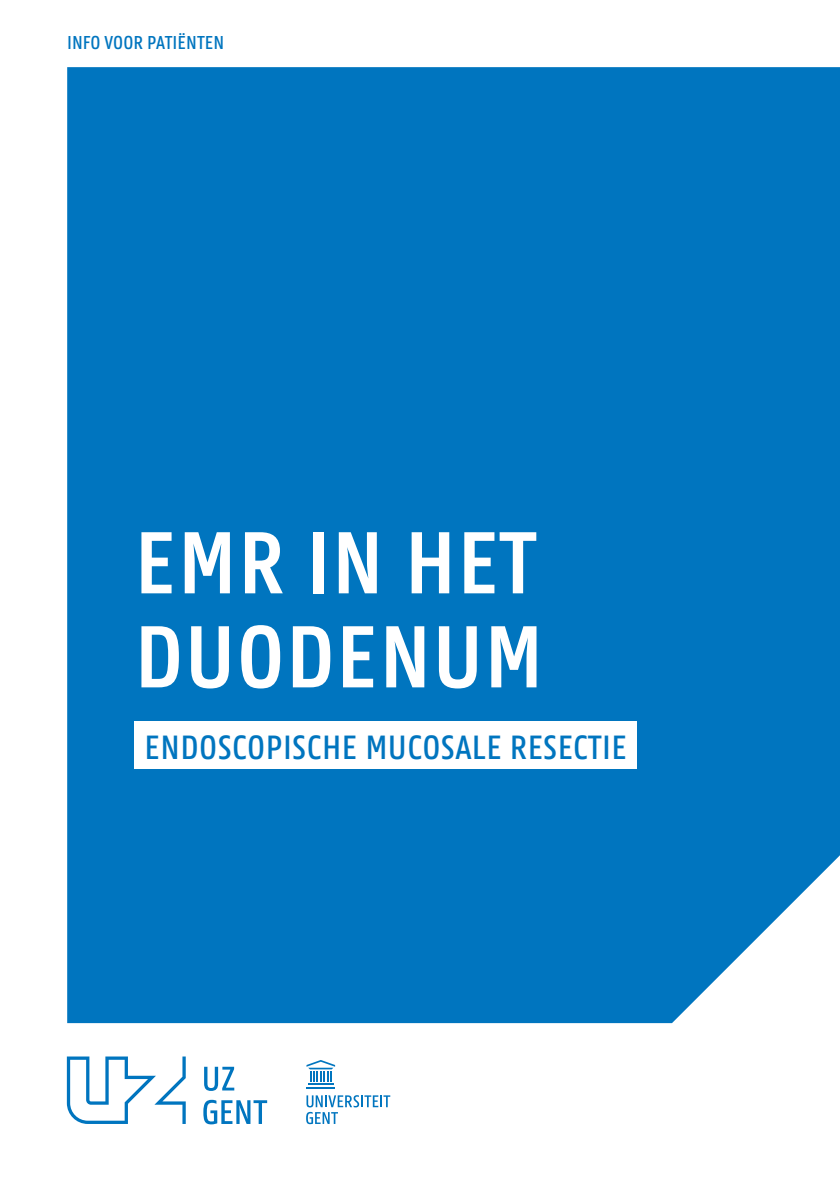
<style>
.page{position:relative;width:840px;height:1191px;background:#fff}
.page>*{position:absolute;margin:0;border:0;box-sizing:border-box;transform-origin:0 0}
.t1{font:600 94px/94px "U Gent Panno Text";letter-spacing:.01em;color:#fff}
.t2{font:500 36px "U Gent Panno Text";letter-spacing:.01em;color:#0075bf}
.t3{font:500 20px "U Gent Panno Text";color:#0075bf}
</style>
<div class="page">
<svg style="left:306px;top:1060px;width:29px;height:28px"></svg>
<svg style="left:306px;top:1095px;width:84px;height:29px"></svg>
<svg style="left:67px;top:1056px;width:119px;height:68px"></svg>
<svg style="left:204px;top:1066px;width:30px;height:25px"></svg>
<svg style="left:203px;top:1099px;width:64px;height:25px"></svg>
<div style="left:67px;top:67px;width:772px;height:956px;background:#0075bf"></div>
<div style="left:134px;top:721px;width:502px;height:48px;background:#fff"></div>
<p class="t3" style="left:67px;top:31px;width:159px">INFO VOOR PATIËNTEN</p>
<h1 class="t1" style="left:134px;top:514px;width:410px">EMR IN HET<br>DUODENUM</h1>
<p class="t2" style="left:144px;top:725px;width:484px">ENDOSCOPISCHE MUCOSALE RESECTIE</p>
</div>
